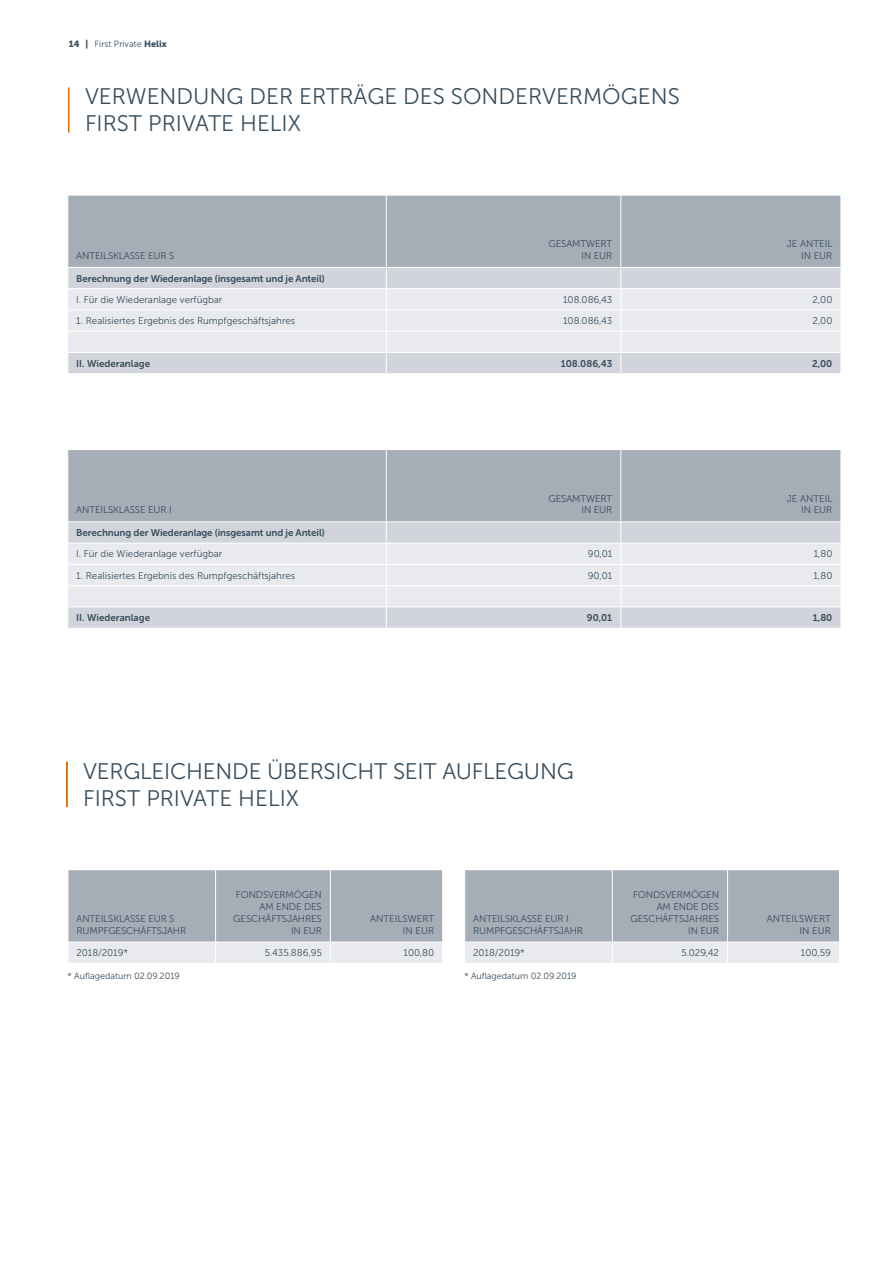
<style>
.page{position:relative;width:893px;height:1263px;background:#fff}
.page>*{position:absolute;margin:0;border:0;box-sizing:border-box;transform-origin:0 0}
.t1{font:22.5px/27px "Museo Sans 300";color:#394d5c}
.t2{font:9.75px/11.7px "Museo Sans 300";letter-spacing:-.005em;color:#394d5c;text-align:right}
.t3{font:9.75px "Museo Sans 700";letter-spacing:-.01em;color:#394d5c}
.t4{font:9px "Museo Sans 300";color:#394d5c}
.s1{font-family:"Museo Sans 900"}
</style>
<div class="page">
<hr style="left:68px;top:87px;width:2px;height:46px;background:#dc6b02">
<div style="left:68px;top:196px;width:773px;height:71px;background:#a5adb7"></div>
<hr style="left:386px;top:196px;width:1px;height:71px;background:#fff">
<hr style="left:620px;top:196px;width:1px;height:71px;background:#fff">
<svg style="left:68px;top:268px;width:773px;height:105px;background:#e0e2e7"></svg>
<div style="left:68px;top:450px;width:773px;height:71px;background:#a5adb7"></div>
<hr style="left:386px;top:450px;width:1px;height:71px;background:#fff">
<hr style="left:620px;top:450px;width:1px;height:71px;background:#fff">
<svg style="left:68px;top:522px;width:773px;height:106px;background:#e0e2e7"></svg>
<svg style="left:68px;top:870px;width:375px;height:93px;background:#b5bcc4"></svg>
<svg style="left:465px;top:870px;width:374px;height:93px;background:#b5bcc4"></svg>
<hr style="left:66px;top:762px;width:2px;height:45px;background:#dc6b02">
<p class="t4" style="left:69px;top:39px;width:100px"><span class="s1">14 |</span> First Private <span class="s1">Helix</span></p>
<h1 class="t1" style="left:85px;top:83px;width:596px">VERWENDUNG DER ERTRÄGE DES SONDERVERMÖGENS<br>FIRST PRIVATE HELIX</h1>
<p class="t2" style="left:76px;top:250px;width:100px">ANTEILSKLASSE EUR S</p>
<p class="t2" style="left:548px;top:238px;width:65px">GESAMTWERT<br>IN EUR</p>
<p class="t2" style="left:787px;top:238px;width:47px">JE ANTEIL<br>IN EUR</p>
<p class="t3" style="left:76px;top:273px;width:250px">Berechnung der Wiederanlage (insgesamt und je Anteil)</p>
<p class="t2" style="left:76px;top:294px;width:148px">I. Für die Wiederanlage verfügbar</p>
<p class="t2" style="left:563px;top:294px;width:51px">108.086,43</p>
<p class="t2" style="left:813px;top:294px;width:21px">2,00</p>
<p class="t2" style="left:76px;top:315px;width:220px">1. Realisiertes Ergebnis des Rumpfgeschäftsjahres</p>
<p class="t2" style="left:563px;top:315px;width:51px">108.086,43</p>
<p class="t2" style="left:813px;top:315px;width:21px">2,00</p>
<p class="t3" style="left:76px;top:358px;width:75px">II. Wiederanlage</p>
<p class="t3" style="left:561px;top:358px;width:53px">108.086,43</p>
<p class="t3" style="left:812px;top:358px;width:22px">2,00</p>
<p class="t2" style="left:76px;top:504px;width:97px">ANTEILSKLASSE EUR I</p>
<p class="t2" style="left:548px;top:492px;width:65px">GESAMTWERT<br>IN EUR</p>
<p class="t2" style="left:787px;top:492px;width:47px">JE ANTEIL<br>IN EUR</p>
<p class="t3" style="left:76px;top:527px;width:250px">Berechnung der Wiederanlage (insgesamt und je Anteil)</p>
<p class="t2" style="left:76px;top:548px;width:148px">I. Für die Wiederanlage verfügbar</p>
<p class="t2" style="left:588px;top:548px;width:26px">90,01</p>
<p class="t2" style="left:814px;top:548px;width:20px">1,80</p>
<p class="t2" style="left:76px;top:569px;width:220px">1. Realisiertes Ergebnis des Rumpfgeschäftsjahres</p>
<p class="t2" style="left:588px;top:569px;width:26px">90,01</p>
<p class="t2" style="left:814px;top:569px;width:20px">1,80</p>
<p class="t3" style="left:76px;top:612px;width:75px">II. Wiederanlage</p>
<p class="t3" style="left:587px;top:612px;width:27px">90,01</p>
<p class="t3" style="left:813px;top:612px;width:21px">1,80</p>
<h1 class="t1" style="left:83px;top:758px;width:492px">VERGLEICHENDE ÜBERSICHT SEIT AUFLEGUNG<br>FIRST PRIVATE HELIX</h1>
<p class="t2" style="left:76px;top:913px;width:111px;text-align:left">ANTEILSKLASSE EUR S<br>RUMPFGESCHÄFTSJAHR</p>
<p class="t2" style="left:233px;top:889px;width:90px">FONDSVERMÖGEN<br>AM ENDE DES<br>GESCHÄFTSJAHRES<br>IN EUR</p>
<p class="t2" style="left:370px;top:913px;width:66px">ANTEILSWERT<br>IN EUR</p>
<p class="t2" style="left:473px;top:913px;width:111px;text-align:left">ANTEILSKLASSE EUR I<br>RUMPFGESCHÄFTSJAHR</p>
<p class="t2" style="left:630px;top:889px;width:90px">FONDSVERMÖGEN<br>AM ENDE DES<br>GESCHÄFTSJAHRES<br>IN EUR</p>
<p class="t2" style="left:767px;top:913px;width:66px">ANTEILSWERT<br>IN EUR</p>
<p class="t2" style="left:76px;top:947px;width:53px">2018/2019*</p>
<p class="t2" style="left:265px;top:947px;width:58px">5.435.886,95</p>
<p class="t2" style="left:403px;top:947px;width:32px">100,80</p>
<p class="t4" style="left:68px;top:971px;width:114px">* Auflagedatum 02.09.2019</p>
<p class="t2" style="left:473px;top:947px;width:53px">2018/2019*</p>
<p class="t2" style="left:681px;top:947px;width:39px">5.029,42</p>
<p class="t2" style="left:801px;top:947px;width:32px">100,59</p>
<p class="t4" style="left:464px;top:971px;width:114px">* Auflagedatum 02.09.2019</p>
</div>
